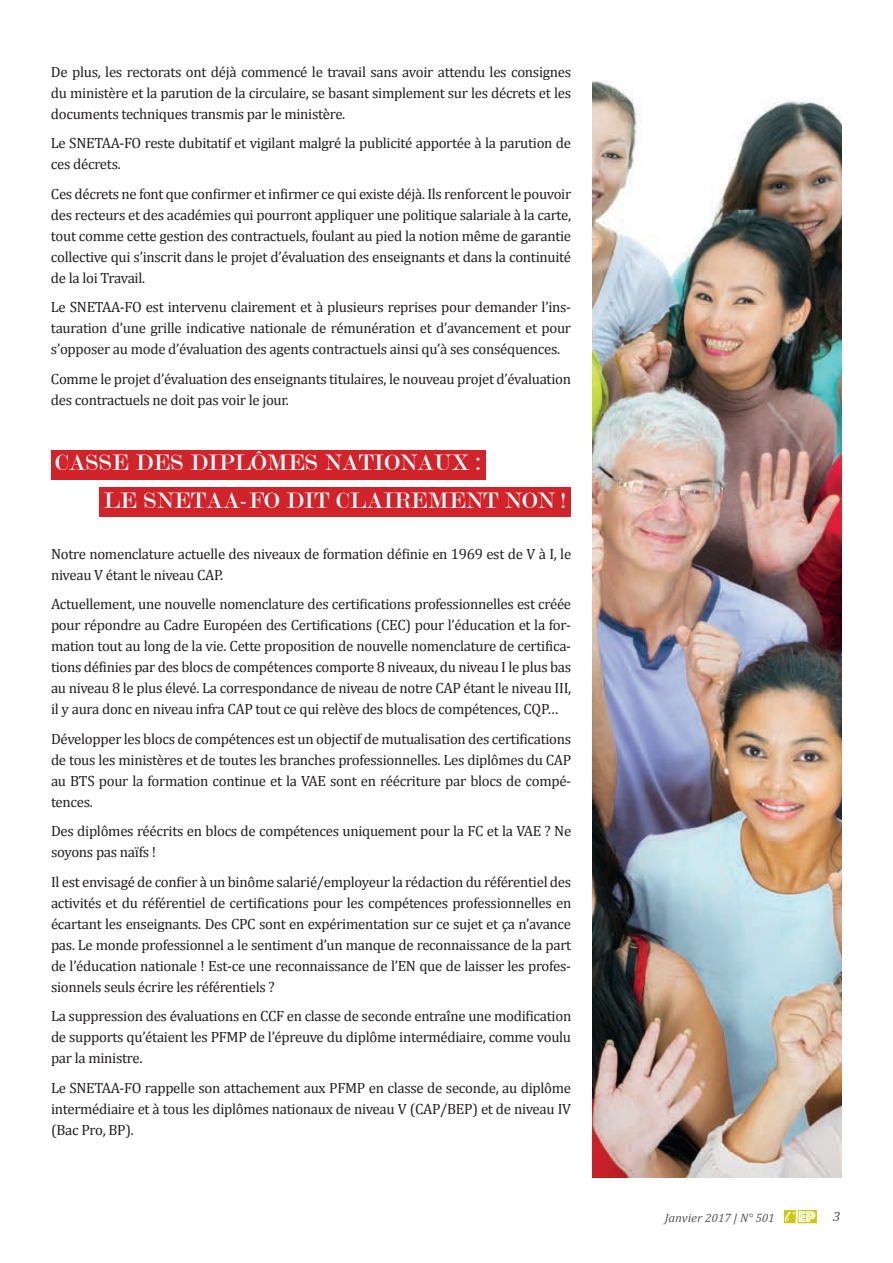
<style>
.page{position:relative;width:893px;height:1263px;background:#fff}
.page>*{position:absolute;margin:0;border:0;box-sizing:border-box;transform-origin:0 0}
.t1{font:24px/37.5px "Modern";letter-spacing:.02em;color:#fff}
.t2{font:14.85px/21px "Cambria";letter-spacing:-.02em;color:#231f20;text-align:justify}
.t3{font:italic 12.15px "Cambria";color:#57585a;scale:1.06 1}
.s1{font-family:"Rage";font-size:16.2px;color:#fff}
.s2{font-family:"Phosphate Inline";font-style:normal;font-size:16.2px;color:#fff}
.s3{font-size:13.5px}
</style>
<div class="page">
<div style="left:784px;top:1210px;width:33px;height:13px;background:#cac911"></div>
<svg style="left:795px;top:1210px;width:3px;height:13px"></svg>
<div style="left:51px;top:450px;width:434px;height:29px;background:#d1232a"></div>
<div style="left:100px;top:488px;width:471px;height:29px;background:#d1232a"></div>
<img style="left:592px;top:80px;width:250px;height:1098px">
<p class="t2" style="left:51px;top:61px;width:522px">De plus, les rectorats ont déjà commencé le travail sans avoir attendu les consignes du ministère et la parution de la circulaire, se basant simplement sur les décrets et les documents techniques transmis par le ministère.</p>
<p class="t2" style="left:51px;top:132px;width:522px">Le SNETAA-FO reste dubitatif et vigilant malgré la publicité apportée à la parution de ces décrets.</p>
<p class="t2" style="left:51px;top:183px;width:522px">Ces décrets ne font que confirmer et infirmer ce qui existe déjà. Ils renforcent le pouvoir des recteurs et des académies qui pourront appliquer une politique salariale à la carte, tout comme cette gestion des contractuels, foulant au pied la notion même de garantie collective qui s’inscrit dans le projet d’évaluation des enseignants et dans la continuité de la loi Travail.</p>
<p class="t2" style="left:51px;top:296px;width:522px">Le SNETAA-FO est intervenu clairement et à plusieurs reprises pour demander l’ins&shy;tauration d’une grille indicative nationale de rémunération et d’avancement et pour s’opposer au mode d’évaluation des agents contractuels ainsi qu’à ses conséquences.</p>
<p class="t2" style="left:51px;top:368px;width:522px">Comme le projet d’évaluation des enseignants titulaires, le nouveau projet d’évaluation des contractuels ne doit pas voir le jour.</p>
<h1 class="t1" style="left:103px;top:444px;width:465px;text-indent:-48px">CASSE DES DIPLÔMES NATIONAUX :<br>LE SNETAA-FO DIT CLAIREMENT NON !</h1>
<p class="t2" style="left:51px;top:543px;width:522px">Notre nomenclature actuelle des niveaux de formation définie en 1969 est de V à I, le niveau V étant le niveau CAP.</p>
<p class="t2" style="left:51px;top:594px;width:522px">Actuellement, une nouvelle nomenclature des certifications professionnelles est créée pour répondre au Cadre Européen des Certifications (CEC) pour l’éducation et la for&shy;mation tout au long de la vie. Cette proposition de nouvelle nomenclature de certifica&shy;tions définies par des blocs de compétences comporte 8 niveaux, du niveau I le plus bas au niveau 8 le plus élevé. La correspondance de niveau de notre CAP étant le niveau III, il y aura donc en niveau infra CAP tout ce qui relève des blocs de compétences, CQP…</p>
<p class="t2" style="left:51px;top:728px;width:522px">Développer les blocs de compétences est un objectif de mutualisation des certifications de tous les ministères et de toutes les branches professionnelles. Les diplômes du CAP au BTS pour la formation continue et la VAE sont en réécriture par blocs de compé&shy;tences.</p>
<p class="t2" style="left:51px;top:821px;width:522px">Des diplômes réécrits en blocs de compétences uniquement pour la FC et la VAE ? Ne soyons pas naïfs !</p>
<p class="t2" style="left:51px;top:871px;width:522px">Il est envisagé de confier à un binôme salarié/employeur la rédaction du référentiel des activités et du référentiel de certifications pour les compétences professionnelles en écartant les enseignants. Des CPC sont en expérimentation sur ce sujet et ça n’avance pas. Le monde professionnel a le sentiment d’un manque de reconnaissance de la part de l’éducation nationale ! Est-ce une reconnaissance de l’EN que de laisser les profes&shy;sionnels seuls écrire les référentiels ?</p>
<p class="t2" style="left:51px;top:1006px;width:522px">La suppression des évaluations en CCF en classe de seconde entraîne une modification de supports qu’étaient les PFMP de l’épreuve du diplôme intermédiaire, comme voulu par la ministre.</p>
<p class="t2" style="left:51px;top:1077px;width:522px">Le SNETAA-FO rappelle son attachement aux PFMP en classe de seconde, au diplôme intermédiaire et à tous les diplômes nationaux de niveau V (CAP/BEP) et de niveau IV (Bac Pro, BP).</p>
<p class="t3" style="left:665px;top:1209px;width:167px">Janvier 2017 | N° 501 <span class="s1">l'</span> <span class="s2">EP</span> <span class="s3">3</span></p>
</div>
